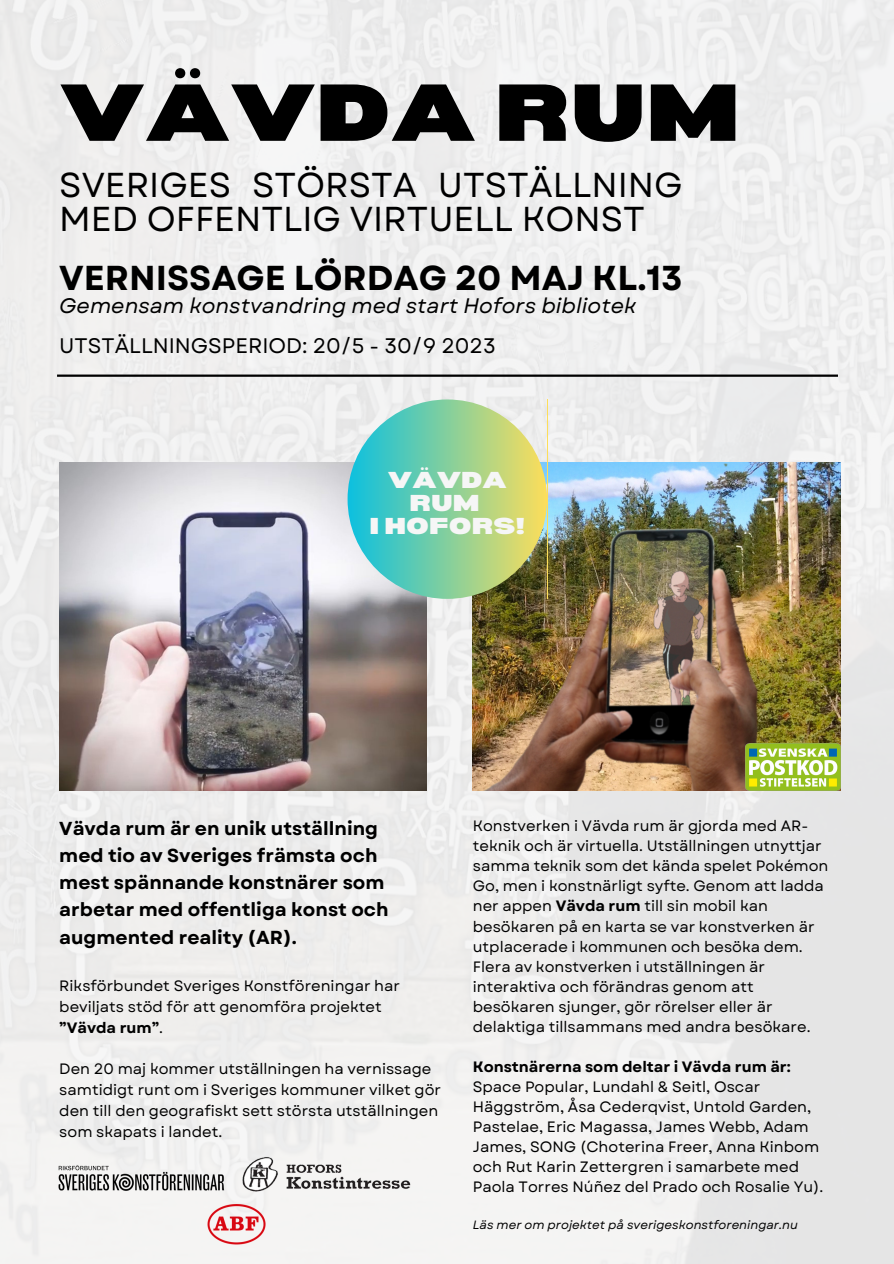
<style>
.page{position:relative;width:894px;height:1264px;background:#fff}
.page>*{position:absolute;margin:0;border:0;box-sizing:border-box;transform-origin:0 0}
.t1{font:900 expanded 78.9px "Bernoru";color:#000}
.t2{font:34.5px/33.8px "Garet";color:#000}
.t3{font:700 34.5px "Garet";color:#000}
.t4{font:900 expanded 22.5px/23.1px "Bernoru";color:#f6f6f6;text-align:center}
.t5{font:italic 21px "Garet";color:#000}
.t6{font:21px "Garet";color:#000}
.t7{font:700 18.75px/27px "Garet";color:#000}
.t8{font:15px/20px "Garet";color:#000}
.t9{font:700 15px "Garet";color:#000}
.t10{font:italic 12px "Garet";color:#000}
.s1{font-weight:700}
</style>
<div class="page">
<img style="left:0;top:0;width:893px;height:1263px">
<img style="left:59px;top:462px;width:367px;height:328px">
<img style="left:472px;top:462px;width:368px;height:328px">
<hr style="left:57px;top:374px;width:780px;height:3px;background:#000">
<img style="left:47px;top:1153px;width:189px;height:49px">
<img style="left:745px;top:743px;width:95px;height:48px">
<img style="left:238px;top:1155px;width:177px;height:40px">
<svg style="left:347px;top:399px;width:200px;height:200px;background:#93cda5"></svg>
<img style="left:179px;top:1204px;width:114px;height:44px">
<h1 class="t1" style="left:59px;top:68px;width:682px">VÄVDA RUM</h1>
<h2 class="t2" style="left:59px;top:168px;width:624px">SVERIGES STÖRSTA UTSTÄLLNING<br>MED OFFENTLIG VIRTUELL KONST</h2>
<h2 class="t3" style="left:59px;top:253px;width:624px">VERNISSAGE LÖRDAG 20 MAJ KL.13</h2>
<h3 class="t5" style="left:59px;top:291px;width:578px">Gemensam konstvandring med start Hofors bibliotek</h3>
<h3 class="t6" style="left:59px;top:330px;width:438px">UTSTÄLLNINGSPERIOD: 20/5 - 30/9 2023</h3>
<h3 class="t4" style="left:369px;top:467px;width:157px">VÄVDA<br>RUM<br>I HOFORS!</h3>
<p class="t7" style="left:59px;top:815px;width:331px">Vävda rum är en unik utställning med tio av Sveriges främsta och mest spännande konstnärer som arbetar med offentliga konst och augmented reality (AR).</p>
<p class="t8" style="left:59px;top:975px;width:342px;line-height:20.9px">Riksförbundet Sveriges Konstföreningar har beviljats stöd för att genomföra projektet <span class="s1">”Vävda rum”</span>.</p>
<p class="t8" style="left:59px;top:1058px;width:383px;line-height:20.9px">Den 20 maj kommer utställningen ha vernissage samtidigt runt om i Sveriges kommuner vilket gör den till den geografiskt sett största utställningen som skapats i landet.</p>
<p class="t8" style="left:472px;top:816px;width:357px">Konstverken i Vävda rum är gjorda med AR&shy;teknik och är virtuella. Utställningen utnyttjar samma teknik som det kända spelet Pokémon Go, men i konstnärligt syfte. Genom att ladda ner appen <span class="s1">Vävda rum</span> till sin mobil kan besökaren på en karta se var konstverken är utplacerade i kommunen och besöka dem.<br>Flera av konstverken i utställningen är interaktiva och förändras genom att besökaren sjunger, gör rörelser eller är delaktiga tillsammans med andra besökare.</p>
<p class="t9" style="left:472px;top:1055px;width:319px">Konstnärerna som deltar i Vävda rum är:</p>
<p class="t8" style="left:472px;top:1076px;width:352px">Space Popular, Lundahl &amp; Seitl, Oscar Häggström, Åsa Cederqvist, Untold Garden, Pastelae, Eric Magassa, James Webb, Adam James, SONG (Choterina Freer, Anna Kinbom och Rut Karin Zettergren i samarbete med Paola Torres Núñez del Prado och Rosalie Yu).</p>
<p class="t10" style="left:472px;top:1216px;width:326px">Läs mer om projektet på sverigeskonstforeningar.nu</p>
</div>
